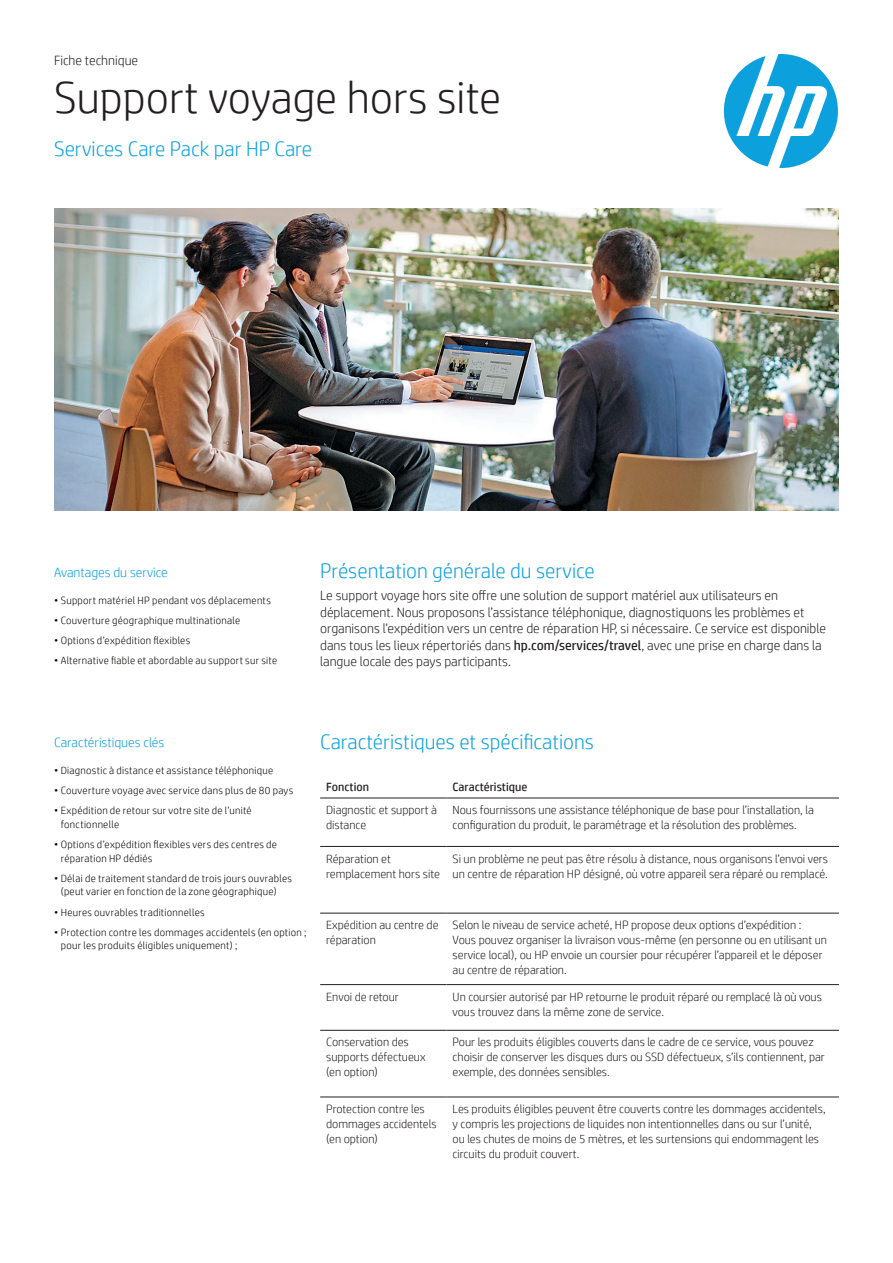
<style>
.page{position:relative;width:893px;height:1263px;background:#fff}
.page>*{position:absolute;margin:0;border:0;box-sizing:border-box;transform-origin:0 0}
.t1{font:300 45px "HP Simplified";color:#231f20}
.t2{font:300 21px "HP Simplified";color:#0ca0dd}
.t3{font:300 13.5px/16.5px "HP Simplified";color:#231f20}
.t4{font:300 13.5px "HP Simplified";color:#0ca0dd}
.t5{font:300 12px/15px "HP Simplified";color:#231f20}
.t6{font:12px "HP Simplified";color:#231f20}
.t7{font:300 10.5px/13.5px "HP Simplified";letter-spacing:.025em;color:#040503}
.s1{font-weight:400}
</style>
<div class="page">
<img style="left:54px;top:208px;width:785px;height:302px">
<svg style="left:724px;top:54px;width:114px;height:114px"></svg>
<hr style="left:320px;top:798px;width:127px;height:1px;background:#231f20">
<hr style="left:447px;top:798px;width:392px;height:1px;background:#231f20">
<hr style="left:320px;top:846px;width:127px;height:1px;background:#231f20">
<hr style="left:447px;top:846px;width:392px;height:1px;background:#231f20">
<hr style="left:320px;top:913px;width:127px;height:1px;background:#231f20">
<hr style="left:447px;top:913px;width:392px;height:1px;background:#231f20">
<hr style="left:320px;top:984px;width:127px;height:1px;background:#231f20">
<hr style="left:447px;top:984px;width:392px;height:1px;background:#231f20">
<hr style="left:320px;top:1030px;width:127px;height:1px;background:#231f20">
<hr style="left:447px;top:1030px;width:392px;height:1px;background:#231f20">
<hr style="left:320px;top:1097px;width:127px;height:1px;background:#231f20">
<hr style="left:447px;top:1097px;width:392px;height:1px;background:#231f20">
<p class="t3" style="left:54px;top:52px;width:86px">Fiche technique</p>
<h1 class="t1" style="left:54px;top:68px;width:449px">Support voyage hors site</h1>
<h2 class="t2" style="left:54px;top:135px;width:260px">Services Care Pack par HP Care</h2>
<p class="t4" style="left:54px;top:563px;width:115px">Avantages du service</p>
<p class="t7" style="left:54px;top:593px;width:218px">• Support matériel HP pendant vos déplacements</p>
<p class="t7" style="left:54px;top:613px;width:188px">• Couverture géographique multinationale</p>
<p class="t7" style="left:54px;top:633px;width:138px">• Options d’expédition flexibles</p>
<p class="t7" style="left:54px;top:654px;width:225px">• Alternative fiable et abordable au support sur site</p>
<h2 class="t2" style="left:320px;top:557px;width:276px">Présentation générale du service</h2>
<p class="t3" style="left:320px;top:587px;width:507px">Le support voyage hors site offre une solution de support matériel aux utilisateurs en déplacement. Nous proposons l’assistance téléphonique, diagnostiquons les problèmes et organisons l’expédition vers un centre de réparation HP, si nécessaire. Ce service est disponible dans tous les lieux répertoriés dans <span class="s1">hp.com/services/travel</span>, avec une prise en charge dans la langue locale des pays participants.</p>
<p class="t4" style="left:54px;top:733px;width:112px">Caractéristiques clés</p>
<p class="t7" style="left:54px;top:763px;width:221px">• Diagnostic à distance et assistance téléphonique</p>
<p class="t7" style="left:54px;top:783px;width:241px">• Couverture voyage avec service dans plus de 80 pays</p>
<p class="t7" style="left:61px;top:804px;width:192px;text-indent:-7px">• Expédition de retour sur votre site de l’unité fonctionnelle</p>
<p class="t7" style="left:61px;top:837px;width:218px;text-indent:-7px">• Options d’expédition flexibles vers des centres de réparation HP dédiés</p>
<p class="t7" style="left:61px;top:871px;width:233px;text-indent:-7px">• Délai de traitement standard de trois jours ouvrables (peut varier en fonction de la zone géographique)</p>
<p class="t7" style="left:54px;top:905px;width:152px">• Heures ouvrables traditionnelles</p>
<p class="t7" style="left:61px;top:925px;width:247px;text-indent:-7px">• Protection contre les dommages accidentels (en option ; pour les produits éligibles uniquement) ;</p>
<h2 class="t2" style="left:320px;top:728px;width:275px">Caractéristiques et spécifications</h2>
<p class="t6" style="left:326px;top:779px;width:44px">Fonction</p>
<p class="t6" style="left:453px;top:779px;width:76px">Caractéristique</p>
<p class="t5" style="left:326px;top:802px;width:112px">Diagnostic et support à distance</p>
<p class="t5" style="left:453px;top:802px;width:363px">Nous fournissons une assistance téléphonique de base pour l’installation, la configuration du produit, le paramétrage et la résolution des problèmes.</p>
<p class="t5" style="left:326px;top:850px;width:115px">Réparation et remplacement hors site</p>
<p class="t5" style="left:453px;top:850px;width:377px">Si un problème ne peut pas être résolu à distance, nous organisons l’envoi vers un centre de réparation HP désigné, où votre appareil sera réparé ou remplacé.</p>
<p class="t5" style="left:326px;top:917px;width:114px">Expédition au centre de réparation</p>
<p class="t5" style="left:453px;top:917px;width:376px">Selon le niveau de service acheté, HP propose deux options d’expédition :<br>Vous pouvez organiser la livraison vous-même (en personne ou en utilisant un service local), ou HP envoie un coursier pour récupérer l’appareil et le déposer au centre de réparation.</p>
<p class="t5" style="left:326px;top:989px;width:74px">Envoi de retour</p>
<p class="t5" style="left:453px;top:989px;width:371px">Un coursier autorisé par HP retourne le produit réparé ou remplacé là où vous vous trouvez dans la même zone de service.</p>
<p class="t5" style="left:326px;top:1034px;width:101px">Conservation des supports défectueux (en option)</p>
<p class="t5" style="left:453px;top:1034px;width:374px">Pour les produits éligibles couverts dans le cadre de ce service, vous pouvez choisir de conserver les disques durs ou SSD défectueux, s’ils contiennent, par exemple, des données sensibles.</p>
<p class="t5" style="left:326px;top:1101px;width:112px">Protection contre les dommages accidentels (en option)</p>
<p class="t5" style="left:453px;top:1101px;width:375px">Les produits éligibles peuvent être couverts contre les dommages accidentels, y compris les projections de liquides non intentionnelles dans ou sur l’unité, ou les chutes de moins de 5 mètres, et les surtensions qui endommagent les circuits du produit couvert.</p>
</div>
